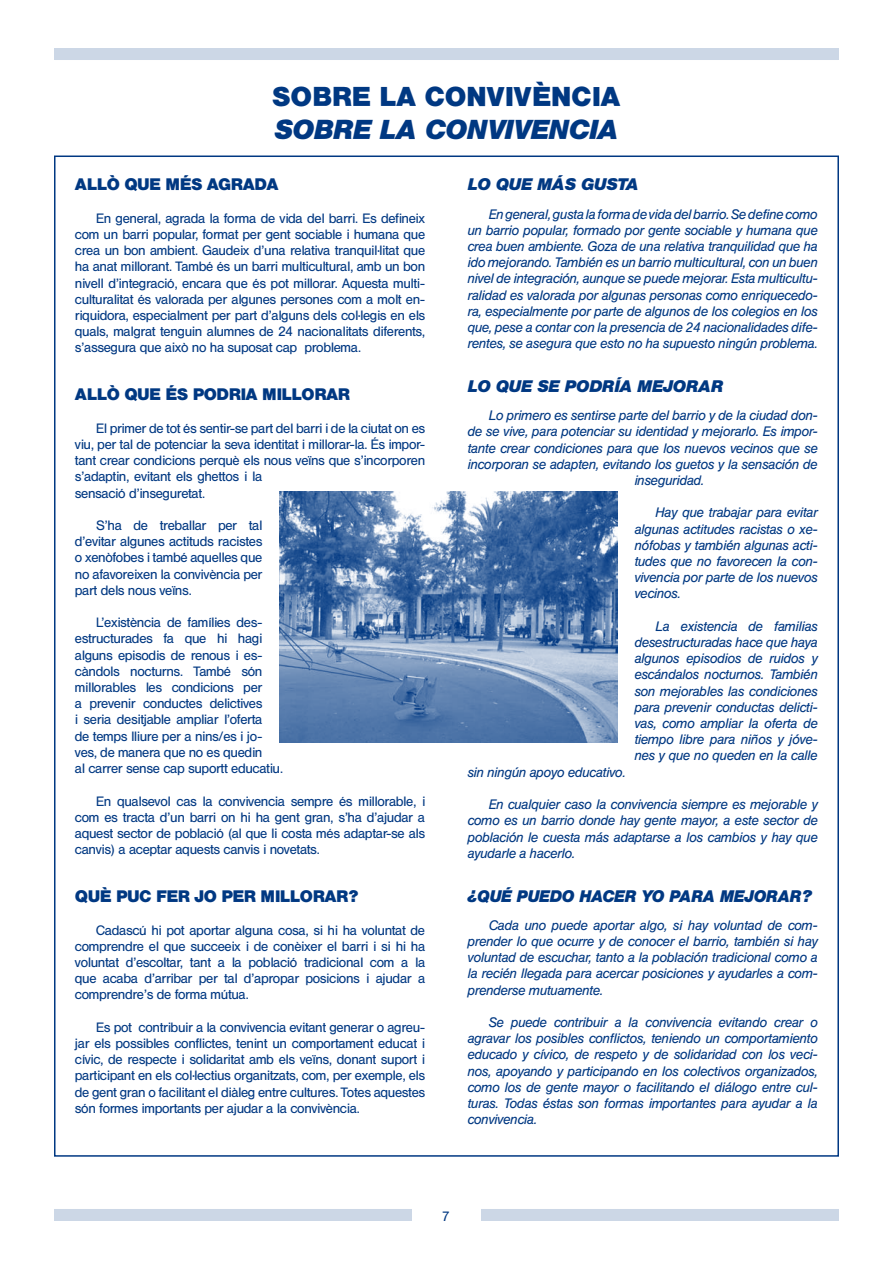
<style>
.page{position:relative;width:893px;height:1263px;background:#fff}
.page>*{position:absolute;margin:0;border:0;box-sizing:border-box;transform-origin:0 0}
.t1{font:27px "Hel Bol";letter-spacing:.02em;color:#003882}
.t2{font:27px "Hel Bol Ita";color:#003882}
.t3{font:16.5px "Hel Bol";color:#003882}
.t4{font:16.5px "Hel Bol Ita";color:#003882}
.t5{font:16.5px "Hel Bol Ita";color:#003882;scale:.95 1}
.t6{font:13.5px/16.2px "Hel Reg";color:#003882;text-align:justify}
.t7{font:13.5px/16.2px "Hel Ita";color:#003882;text-align:justify}
</style>
<div class="page">
<div style="left:54px;top:48px;width:785px;height:12px;background:#ccd7e6"></div>
<div style="left:54px;top:1209px;width:358px;height:12px;background:#ccd7e6"></div>
<div style="left:481px;top:1209px;width:358px;height:12px;background:#ccd7e6"></div>
<img style="left:279px;top:491px;width:339px;height:251px">
<h1 class="t1" style="left:273px;top:81px;width:349px">SOBRE LA CONVIVÈNCIA</h1>
<h1 class="t2" style="left:274px;top:114px;width:346px">SOBRE LA CONVIVENCIA</h1>
<p class="t3" style="left:75px;top:175px;width:205px">ALLÒ QUE MÉS AGRADA</p>
<p class="t6" style="left:75px;top:210px;width:351px;text-indent:21px">En general, agrada la forma de vida del barri. Es defineix com un barri popular, format per gent sociable i humana que crea un bon ambient. Gaudeix d’una relativa tranquil·litat que ha anat millorant. També és un barri multicultural, amb un bon nivell d’integració, encara que és pot millorar. Aquesta multi&shy;culturalitat és valorada per algunes persones com a molt en&shy;riquidora, especialment per part d’alguns dels col·legis en els quals, malgrat tenguin alumnes de 24 nacionalitats diferents, s’assegura que això no ha suposat cap problema.</p>
<p class="t3" style="left:75px;top:385px;width:276px">ALLÒ QUE ÉS PODRIA MILLORAR</p>
<p class="t6" style="left:75px;top:420px;width:351px;text-align:left;text-indent:21px">El primer de tot és sentir-se part del barri i de la ciutat on es viu, per tal de potenciar la seva identitat i millorar-la. És impor&shy;tant crear condicions perquè els nous veïns que s’incorporen s’adaptin, evitant els ghettos i la<br>sensació d’inseguretat.</p>
<p class="t6" style="left:75px;top:517px;width:189px;text-indent:21px">S’ha de treballar per tal d’evitar algunes actituds racistes o xenòfobes i també aquelles que no afavoreixen la convivència per part dels nous veïns.</p>
<p class="t6" style="left:75px;top:615px;width:209px;text-align:left;text-indent:21px">L’existència de famílies des&shy;estructurades fa que hi hagi alguns episodis de renous i es&shy;càndols nocturns. També són millorables les condicions per<br>a prevenir conductes delictives<br>i seria desitjable ampliar l’oferta<br>de temps lliure per a nins/es i jo&shy;ves, de manera que no es quedin<br>al carrer sense cap suportt educatiu.</p>
<p class="t6" style="left:75px;top:793px;width:351px;text-indent:21px">En qualsevol cas la convivencia sempre és millorable, i com es tracta d’un barri on hi ha gent gran, s’ha d’ajudar a aquest sector de població (al que li costa més adaptar-se als canvis) a aceptar aquests canvis i novetats.</p>
<p class="t3" style="left:75px;top:886px;width:284px">QUÈ PUC FER JO PER MILLORAR?</p>
<p class="t6" style="left:75px;top:922px;width:351px;text-indent:21px">Cadascú hi pot aportar alguna cosa, si hi ha voluntat de comprendre el que succeeix i de conèixer el barri i si hi ha voluntat d’escoltar, tant a la població tradicional com a la que acaba d’arribar per tal d’apropar posicions i ajudar a comprendre’s de forma mútua.</p>
<p class="t6" style="left:75px;top:1019px;width:351px;text-indent:21px">Es pot contribuir a la convivencia evitant generar o agreu&shy;jar els possibles conflictes, tenint un comportament educat i cívic, de respecte i solidaritat amb els veïns, donant suport i participant en els col·lectius organitzats, com, per exemple, els de gent gran o facilitant el diàleg entre cultures. Totes aquestes són formes importants per ajudar a la convivència.</p>
<p class="t4" style="left:468px;top:175px;width:173px">LO QUE MÁS GUSTA</p>
<p class="t7" style="left:468px;top:206px;width:351px;text-indent:21px">En general, gusta la forma de vida del barrio. Se define como un barrio popular, formado por gente sociable y humana que crea buen ambiente. Goza de una relativa tranquilidad que ha ido mejorando. También es un barrio multicultural, con un buen nivel de integración, aunque se puede mejorar. Esta multicultu&shy;ralidad es valorada por algunas personas como enriquecedo&shy;ra, especialmente por parte de algunos de los colegios en los que, pese a contar con la presencia de 24 nacionalidades dife&shy;rentes, se asegura que esto no ha supuesto ningún problema.</p>
<p class="t4" style="left:468px;top:377px;width:257px">LO QUE SE PODRÍA MEJORAR</p>
<p class="t7" style="left:489px;top:407px;width:330px">Lo primero es sentirse parte del barrio y de la ciudad don-</p>
<p class="t7" style="left:468px;top:424px;width:351px">de se vive, para potenciar su identidad y mejorarlo. Es impor-</p>
<p class="t7" style="left:468px;top:440px;width:351px">tante crear condiciones para que los nuevos vecinos que se</p>
<p class="t7" style="left:468px;top:456px;width:351px">incorporan se adapten, evitando los guetos y la sensación de</p>
<p class="t7" style="left:635px;top:472px;width:71px">inseguridad.</p>
<p class="t7" style="left:635px;top:505px;width:185px;text-indent:21px">Hay que trabajar para evitar algunas actitudes racistas o xe&shy;nófobas y también algunas acti&shy;tudes que no favorecen la con&shy;vivencia por parte de los nuevos vecinos.</p>
<p class="t7" style="left:635px;top:618px;width:185px;text-indent:21px">La existencia de familias desestructuradas hace que haya algunos episodios de ruidos y escándalos nocturnos. También son mejorables las condiciones para prevenir conductas delicti&shy;vas, como ampliar la oferta de tiempo libre para niños y jóve&shy;nes y que no queden en la calle</p>
<p class="t7" style="left:468px;top:764px;width:159px">sin ningún apoyo educativo.</p>
<p class="t7" style="left:468px;top:796px;width:351px;text-indent:21px">En cualquier caso la convivencia siempre es mejorable y como es un barrio donde hay gente mayor, a este sector de población le cuesta más adaptarse a los cambios y hay que ayudarle a hacerlo.</p>
<p class="t5" style="left:468px;top:886px;width:363px">¿QUÉ PUEDO HACER YO PARA MEJORAR?</p>
<p class="t7" style="left:468px;top:917px;width:352px;text-indent:21px">Cada uno puede aportar algo, si hay voluntad de com&shy;prender lo que ocurre y de conocer el barrio, también si hay voluntad de escuchar, tanto a la población tradicional como a la recién llegada para acercar posiciones y ayudarles a com&shy;prenderse mutuamente.</p>
<p class="t7" style="left:468px;top:1014px;width:351px;text-indent:21px">Se puede contribuir a la convivencia evitando crear o agravar los posibles conflictos, teniendo un comportamiento educado y cívico, de respeto y de solidaridad con los veci&shy;nos, apoyando y participando en los colectivos organizados, como los de gente mayor o facilitando el diálogo entre cul&shy;turas. Todas éstas son formas importantes para ayudar a la convivencia.</p>
</div>
